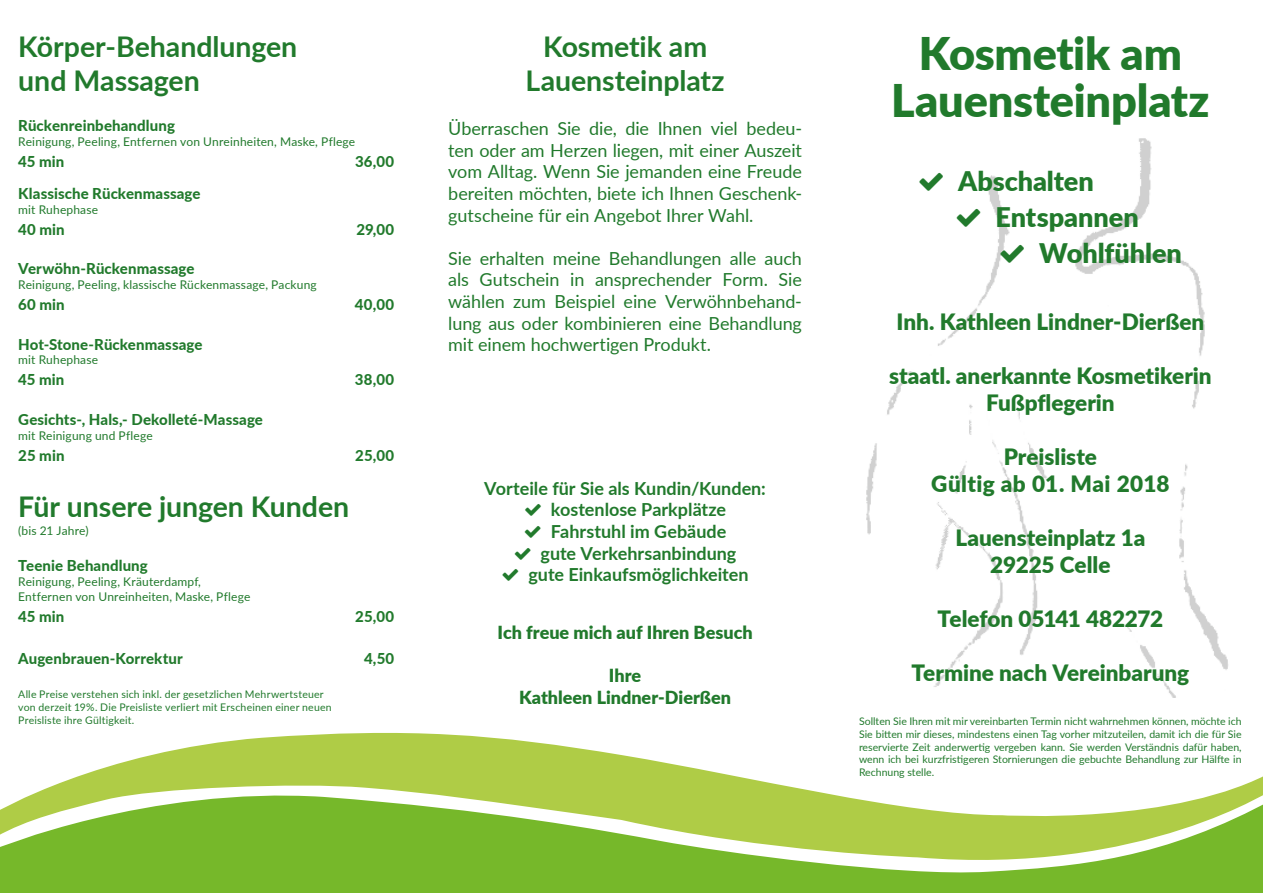
<style>
.page{position:relative;width:1263px;height:893px;background:#fff}
.page>*{position:absolute;margin:0;border:0;box-sizing:border-box;transform-origin:0 0}
.t1{font:900 45px/46.5px "Lato";letter-spacing:-.005em;color:#217a2c;text-align:center}
.t2{font:700 28.5px/34.2px "Lato";letter-spacing:-.005em;color:#217a2c;text-align:center}
.t3{font:900 27px "Lato";color:#217a2c}
.t4{font:900 22.5px/27px "Lato";color:#217a2c;text-align:center}
.t5{font:18px/21.6px "Lato";letter-spacing:-.005em;color:#217a2c;text-align:justify}
.t6{font:700 18px "Lato";color:#217a2c}
.t7{font:900 18px/21.6px "Lato";color:#217a2c;text-align:center}
.t8{font:800 15px "Lato";letter-spacing:.005em;color:#217a2c}
.t9{font:12px/15px "Lato";letter-spacing:.015em;color:#217a2c}
.t10{font:10.5px/12.6px "Lato";letter-spacing:.015em;color:#217a2c;text-align:justify}
</style>
<div class="page">
<svg style="left:52px;top:732px;width:1211px;height:54px"></svg>
<svg style="left:0;top:786px;width:1263px;height:107px;fill:#76b82a"></svg>
<img style="left:866px;top:138px;width:362px;height:560px">
<svg style="left:919px;top:173px;width:24px;height:18px"></svg>
<svg style="left:957px;top:209px;width:23px;height:18px"></svg>
<svg style="left:1001px;top:245px;width:23px;height:18px"></svg>
<h2 class="t2" style="left:18px;top:28px;width:281px;text-align:left">Körper-Behandlungen und Massagen</h2>
<h3 class="t8" style="left:18px;top:115px;width:158px">Rückenreinbehandlung</h3>
<p class="t9" style="left:18px;top:134px;width:338px">Reinigung, Peeling, Entfernen von Unreinheiten, Maske, Pflege</p>
<h3 class="t8" style="left:18px;top:151px;width:48px">45 min</h3>
<h3 class="t8" style="left:355px;top:151px;width:41px">36,00</h3>
<h3 class="t8" style="left:18px;top:182px;width:184px">Klassische Rückenmassage</h3>
<p class="t9" style="left:18px;top:201px;width:81px">mit Ruhephase</p>
<h3 class="t8" style="left:18px;top:218px;width:48px">40 min</h3>
<h3 class="t8" style="left:356px;top:218px;width:39px">29,00</h3>
<h3 class="t8" style="left:18px;top:258px;width:178px">Verwöhn-Rückenmassage</h3>
<p class="t9" style="left:18px;top:277px;width:300px">Reinigung, Peeling, klassische Rückenmassage, Packung</p>
<h3 class="t8" style="left:18px;top:294px;width:48px">60 min</h3>
<h3 class="t8" style="left:355px;top:294px;width:41px">40,00</h3>
<h3 class="t8" style="left:18px;top:333px;width:186px">Hot-Stone-Rückenmassage</h3>
<p class="t9" style="left:18px;top:352px;width:81px">mit Ruhephase</p>
<h3 class="t8" style="left:18px;top:369px;width:48px">45 min</h3>
<h3 class="t8" style="left:355px;top:369px;width:41px">38,00</h3>
<h3 class="t8" style="left:18px;top:408px;width:246px">Gesichts-, Hals,- Dekolleté-Massage</h3>
<p class="t9" style="left:18px;top:427px;width:136px">mit Reinigung und Pflege</p>
<h3 class="t8" style="left:18px;top:444px;width:48px">25 min</h3>
<h3 class="t8" style="left:355px;top:444px;width:40px">25,00</h3>
<h2 class="t2" style="left:18px;top:488px;width:332px">Für unsere jungen Kunden</h2>
<p class="t9" style="left:18px;top:522px;width:72px">(bis 21 Jahre)</p>
<h3 class="t8" style="left:18px;top:554px;width:131px">Teenie Behandlung</h3>
<p class="t9" style="left:18px;top:573px;width:234px">Reinigung, Peeling, Kräuterdampf,<br>Entfernen von Unreinheiten, Maske, Pflege</p>
<h3 class="t8" style="left:18px;top:605px;width:48px">45 min</h3>
<h3 class="t8" style="left:355px;top:605px;width:40px">25,00</h3>
<h3 class="t8" style="left:18px;top:648px;width:166px">Augenbrauen-Korrektur</h3>
<h3 class="t8" style="left:364px;top:648px;width:32px">4,50</h3>
<p class="t10" style="left:18px;top:688px;width:315px;text-align:left">Alle Preise verstehen sich inkl. der gesetzlichen Mehrwertsteuer von derzeit 19%. Die Preisliste verliert mit Erscheinen einer neuen<br>Preisliste ihre Gültigkeit.</p>
<h2 class="t2" style="left:525px;top:28px;width:201px">Kosmetik am<br>Lauensteinplatz</h2>
<h3 class="t5" style="left:448px;top:117px;width:355px">Überraschen Sie die, die Ihnen viel bedeu&shy;ten oder am Herzen liegen, mit einer Auszeit vom Alltag. Wenn Sie jemanden eine Freude bereiten möchten, biete ich Ihnen Geschenk&shy;gutscheine für ein Angebot Ihrer Wahl.</h3>
<h3 class="t5" style="left:448px;top:247px;width:355px">Sie erhalten meine Behandlungen alle auch als Gutschein in ansprechender Form. Sie wählen zum Beispiel eine Verwöhnbehand&shy;lung aus oder kombinieren eine Behandlung mit einem hochwertigen Produkt.</h3>
<h3 class="t6" style="left:484px;top:475px;width:283px">Vorteile für Sie als Kundin/Kunden:</h3>
<h3 class="t6" style="left:551px;top:497px;width:177px">kostenlose Parkplätze</h3>
<h3 class="t6" style="left:551px;top:518px;width:177px">Fahrstuhl im Gebäude</h3>
<h3 class="t6" style="left:541px;top:540px;width:197px">gute Verkehrsanbindung</h3>
<h3 class="t6" style="left:528px;top:561px;width:222px">gute Einkaufsmöglichkeiten</h3>
<h3 class="t7" style="left:498px;top:621px;width:256px">Ich freue mich auf Ihren Besuch</h3>
<h3 class="t7" style="left:519px;top:664px;width:213px">Ihre<br>Kathleen Lindner-Dierßen</h3>
<h1 class="t1" style="left:891px;top:29px;width:320px">Kosmetik am<br>Lauensteinplatz</h1>
<h3 class="t3" style="left:958px;top:161px;width:137px">Abschalten</h3>
<h3 class="t3" style="left:995px;top:197px;width:145px">Entspannen</h3>
<h3 class="t3" style="left:1039px;top:233px;width:144px">Wohlfühlen</h3>
<h3 class="t4" style="left:896px;top:308px;width:309px">Inh. Kathleen Lindner-Dierßen</h3>
<h3 class="t4" style="left:889px;top:362px;width:324px">staatl. anerkannte Kosmetikerin<br>Fußpflegerin</h3>
<h3 class="t4" style="left:931px;top:443px;width:240px">Preisliste<br>Gültig ab 01. Mai 2018</h3>
<h3 class="t4" style="left:955px;top:524px;width:191px">Lauensteinplatz 1a<br>29225 Celle</h3>
<h3 class="t4" style="left:937px;top:605px;width:227px">Telefon 05141 482272</h3>
<h3 class="t4" style="left:911px;top:659px;width:279px">Termine nach Vereinbarung</h3>
<p class="t10" style="left:859px;top:715px;width:384px">Sollten Sie Ihren mit mir vereinbarten Termin nicht wahrnehmen können, möchte ich Sie bitten mir dieses, mindestens einen Tag vorher mitzuteilen, damit ich die für Sie reservierte Zeit anderwertig vergeben kann. Sie werden Verständnis dafür haben, wenn ich bei kurzfristigeren Stornierungen die gebuchte Behandlung zur Hälfte in Rechnung stelle.</p>
</div>
